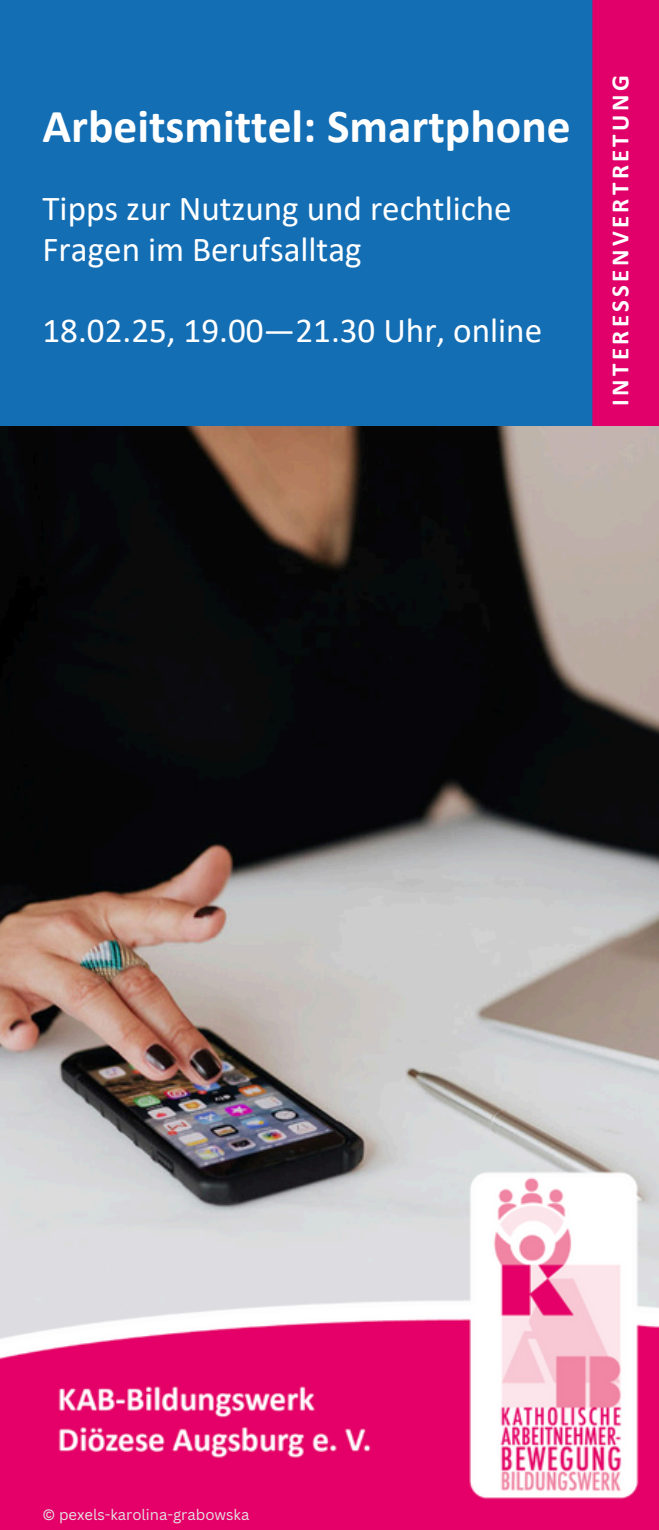
<style>
.page{position:relative;width:659px;height:1530px;background:#fff}
.page>*{position:absolute;margin:0;border:0;box-sizing:border-box;transform-origin:0 0}
.t1{font:700 47.5px "Calibri";color:#fff}
.t2{font:35px/41.2px "Calibri";color:#fff}
.t3{font:700 25px "Calibri";letter-spacing:.135em;color:#fff}
.t4{font:14.75px "Canva Sans";color:#e3e3e3}
</style>
<div class="page">
<img style="left:0;top:0;width:658px;height:427px">
<img style="left:0;top:427px;width:658px;height:732px">
<img style="left:0;top:1159px;width:658px;height:371px">
<p class="t1" style="left:42px;top:107px;width:529px">Arbeitsmittel: Smartphone</p>
<h1 class="t2" style="left:42px;top:190px;width:470px">Tipps zur Nutzung und rechtliche<br>Fragen im Berufsalltag</h1>
<h2 class="t2" style="left:42px;top:313px;width:501px">18.02.25, 19.00—21.30 Uhr, online</h2>
<h2 class="t3" style="left:609px;top:406px;width:332px;rotate:-90deg">INTERESSENVERTRETUNG</h2>
<p class="t4" style="left:42px;top:1504px;width:208px">© pexels-karolina-grabowska</p>
</div>
